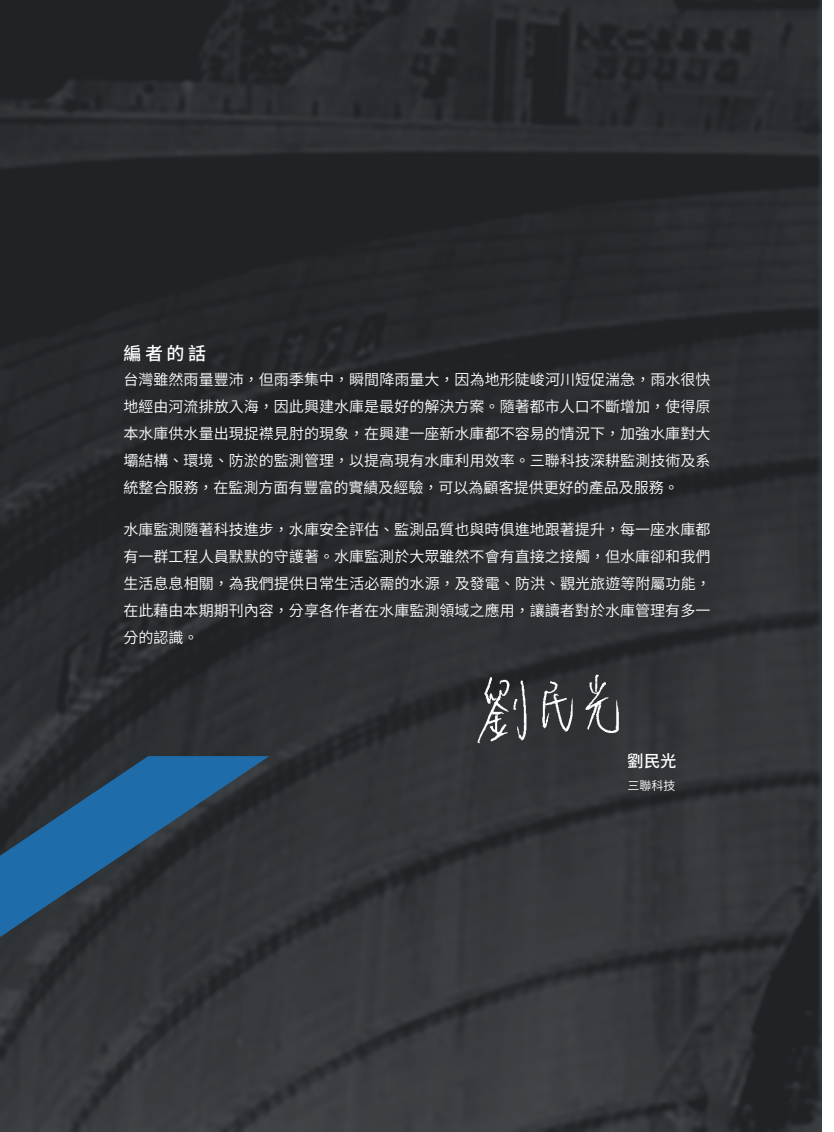
<style>
.page{position:relative;width:834px;height:1132px;background:#fff}
.page>*{position:absolute;margin:0;border:0;box-sizing:border-box;transform-origin:0 0}
.t1{font:500 18px "Source Han Sans TC";color:#fff}
.t2{font:500 16.5px "Source Han Sans TC";color:#fff}
.t3{font:15px/27px "Source Han Sans TC";letter-spacing:.005em;color:#fff;text-align:justify}
.t4{font:12px "Source Han Sans TC";color:#fff}
</style>
<div class="page">
<img style="left:0;top:0;width:821px;height:1131px">
<svg style="left:0;top:755px;width:269px;height:181px;background:#27455c"></svg>
<img style="left:473px;top:668px;width:151px;height:77px">
<p class="t1" style="left:123px;top:343px;width:84px">編者的話</p>
<p class="t3" style="left:123px;top:366px;width:588px">台灣雖然雨量豐沛，但雨季集中，瞬間降雨量大，因為地形陡峻河川短促湍急，雨水很快地經由河流排放入海，因此興建水庫是最好的解決方案。隨著都市人口不斷增加，使得原本水庫供水量出現捉襟見肘的現象，在興建一座新水庫都不容易的情況下，加強水庫對大壩結構、環境、防淤的監測管理，以提高現有水庫利用效率。三聯科技深耕監測技術及系統整合服務，在監測方面有豐富的實績及經驗，可以為顧客提供更好的產品及服務。</p>
<p class="t3" style="left:123px;top:516px;width:588px">水庫監測隨著科技進步，水庫安全評估、監測品質也與時俱進地跟著提升，每一座水庫都有一群工程人員默默的守護著。水庫監測於大眾雖然不會有直接之接觸，但水庫卻和我們生活息息相關，為我們提供日常生活必需的水源，及發電、防洪、觀光旅遊等附屬功能，在此藉由本期期刊內容，分享各作者在水庫監測領域之應用，讓讀者對於水庫管理有多一分的認識。</p>
<p class="t2" style="left:627px;top:751px;width:51px">劉民光</p>
<p class="t4" style="left:627px;top:778px;width:49px">三聯科技</p>
</div>
